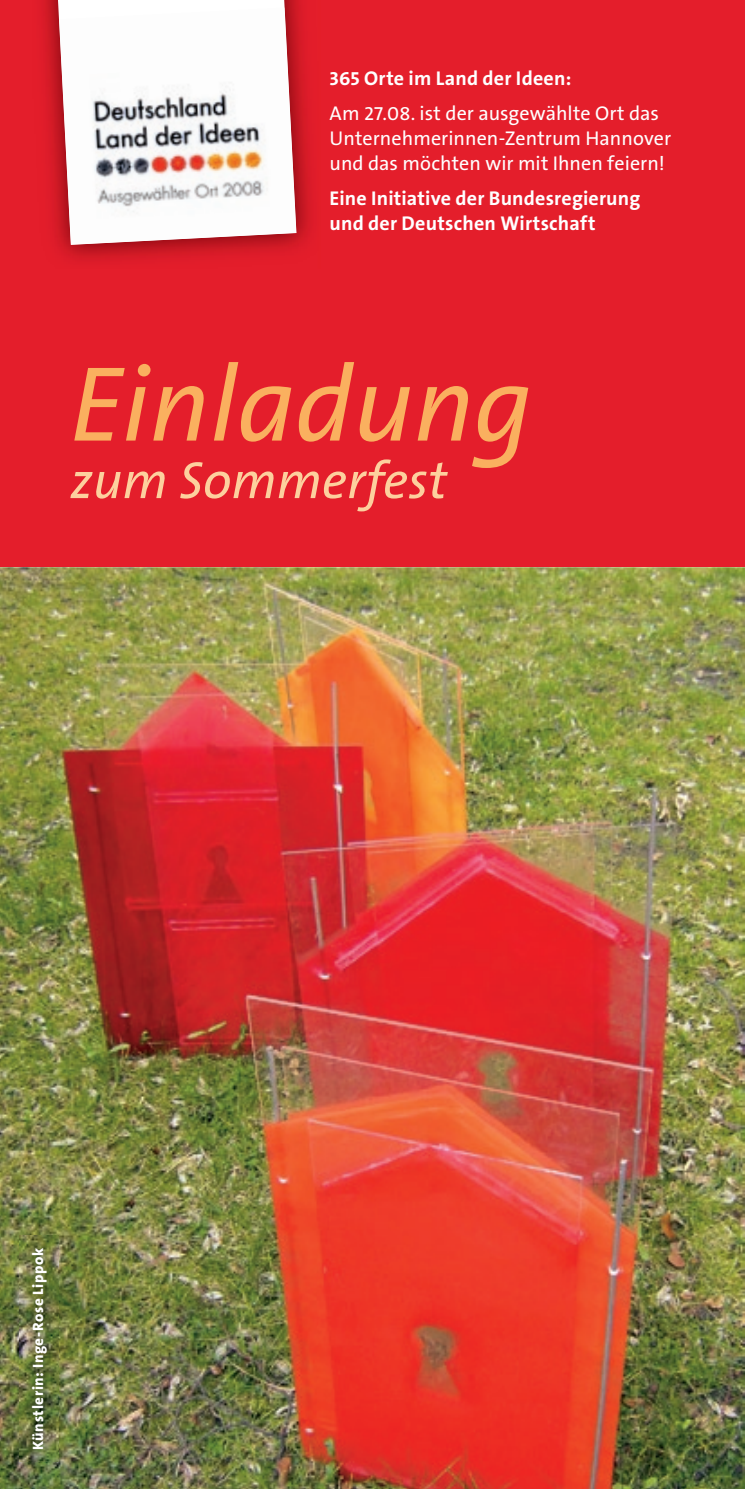
<style>
.page{position:relative;width:745px;height:1489px;background:#fff}
.page>*{position:absolute;margin:0;border:0;box-sizing:border-box;transform-origin:0 0}
.t1{font:107.5px "The Sans W5 Plain IT";color:#fab05f}
.t2{font:52.5px "The Sans W5 Plain IT";color:#fdd09e}
.t3{font:20px/25px "The Sans W5 Plain";letter-spacing:.005em;color:#fff}
.t4{font:20px/25px "The Sans W7 Bld";letter-spacing:.01em;color:#fff}
.t5{font:15px "The Sans W8 Ex Bld";letter-spacing:.04em;color:#fff}
</style>
<div class="page">
<img style="left:0;top:567px;width:744px;height:921px">
<div style="left:0;top:0;width:744px;height:567px;background:#e41e2b"></div>
<img style="left:42px;top:0;width:269px;height:261px">
<svg style="left:56px;top:0;width:240px;height:245px;background:#ebb6ba"></svg>
<img style="left:59px;top:8px;width:237px;height:237px">
<img style="left:20px;top:1235px;width:38px;height:226px">
<p class="t4" style="left:329px;top:66px;width:243px">365 Orte im Land der Ideen:</p>
<p class="t3" style="left:329px;top:101px;width:343px">Am 27.08. ist der ausgewählte Ort das<br>Unternehmerinnen-Zentrum Hannover und das möchten wir mit Ihnen feiern!</p>
<p class="t4" style="left:329px;top:186px;width:312px">Eine Initiative der Bundesregierung und der Deutschen Wirtschaft</p>
<h1 class="t1" style="left:70px;top:336px;width:463px">Einladung</h1>
<h2 class="t2" style="left:70px;top:447px;width:378px">zum Sommerfest</h2>
<p class="t5" style="left:28px;top:1449px;width:204px;rotate:-90deg">Künstlerin: Inge-Rose Lippok</p>
</div>
